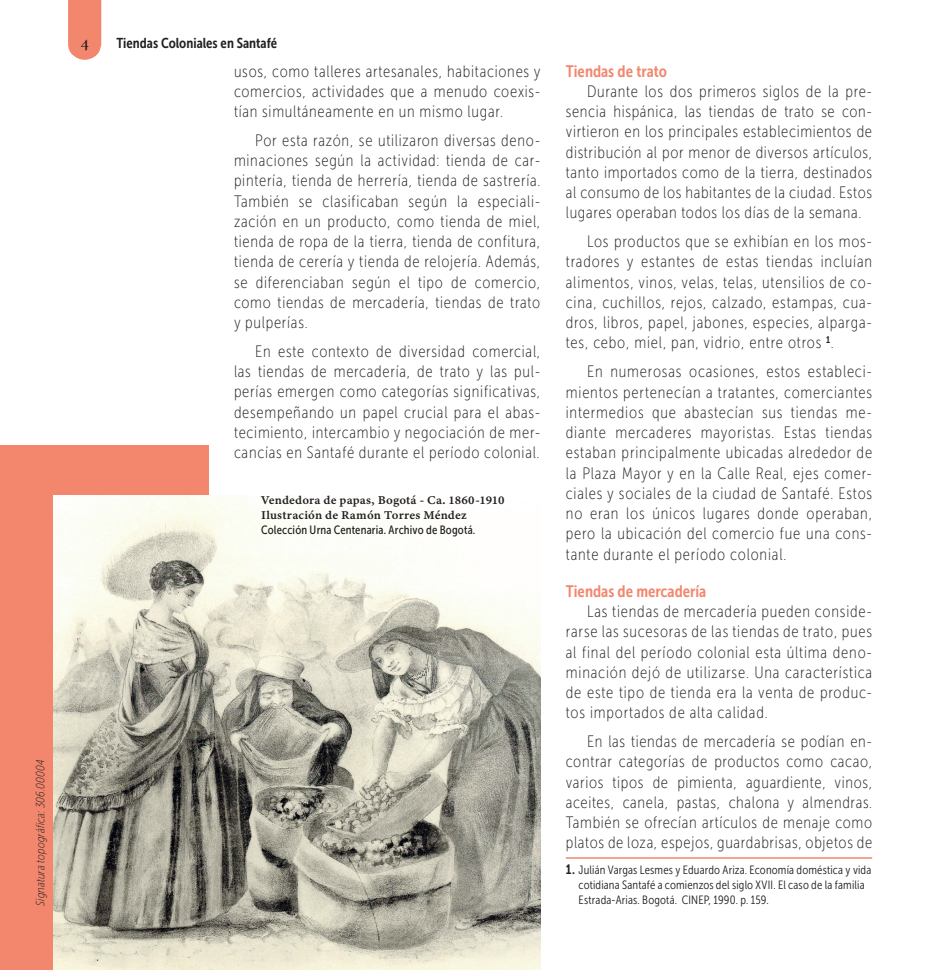
<style>
.page{position:relative;width:936px;height:970px;background:#fff}
.page>*{position:absolute;margin:0;border:0;box-sizing:border-box;transform-origin:0 0}
.t1{font:600 18.75px "Cormorant";color:#231f20}
.t2{font:16.5px/20.2px "Museo Sans Condensed 100";letter-spacing:.045em;color:#231f20;text-align:justify}
.t3{font:16.5px "Museo Sans Condensed 700";color:#f2876e}
.t4{font:14.25px "Museo Sans Condensed 700";color:#231f20}
.t5{font:12px/15px "Museo Sans Condensed 300";letter-spacing:.015em;color:#231f20}
.t6{font:12px/15px "Minion Variable Concept";letter-spacing:.01em;color:#231f20}
.t7{font:12px "Museo Sans Condensed 500";letter-spacing:.015em;color:#231f20}
.t8{font:italic 12px "Museo Sans Condensed 100";letter-spacing:.015em;color:#231f20}
.s1{font-family:"Museo Sans Condensed 700";font-size:13.5px}
</style>
<div class="page">
<svg style="left:68px;top:0;width:33px;height:60px;background:#f28e76"></svg>
<div style="left:0;top:445px;width:208px;height:60px;background:#f2876e"></div>
<img style="left:52px;top:495px;width:488px;height:474px">
<div style="left:0;top:490px;width:52px;height:479px;background:#f2876e"></div>
<hr style="left:566px;top:857px;width:306px;height:1px;background:#f2876e">
<p class="t8" style="left:34px;top:905px;width:148px;rotate:-90deg">Signatura topográfica: 306.00004</p>
<p class="t1" style="left:80px;top:29px;width:11px">4</p>
<p class="t4" style="left:116px;top:35px;width:162px">Tiendas Coloniales en Santafé</p>
<p class="t2" style="left:234px;top:61px;width:308px">usos, como talleres artesanales, habitaciones y comercios, actividades que a menudo coexis&shy;tían simultáneamente en un mismo lugar.</p>
<p class="t2" style="left:234px;top:130px;width:308px;text-indent:21px">Por esta razón, se utilizaron diversas deno&shy;minaciones según la actividad: tienda de car&shy;pintería, tienda de herrería, tienda de sastrería.<br>También se clasificaban según la especiali&shy;zación en un producto, como tienda de miel, tienda de ropa de la tierra, tienda de confitura, tienda de cerería y tienda de relojería. Además, se diferenciaban según el tipo de comercio, como tiendas de mercadería, tiendas de trato y pulperías.</p>
<p class="t2" style="left:234px;top:341px;width:308px;text-indent:21px">En este contexto de diversidad comercial, las tiendas de mercadería, de trato y las pul&shy;perías emergen como categorías significativas, desempeñando un papel crucial para el abas&shy;tecimiento, intercambio y negociación de mer&shy;cancías en Santafé durante el período colonial.</p>
<p class="t6" style="left:261px;top:492px;width:245px">Vendedora de papas, Bogotá - Ca. 1860-1910<br>Ilustración de Ramón Torres Méndez</p>
<p class="t7" style="left:261px;top:523px;width:216px">Colección Urna Centenaria. Archivo de Bogotá.</p>
<p class="t3" style="left:566px;top:62px;width:103px">Tiendas de trato</p>
<p class="t2" style="left:566px;top:81px;width:308px;text-indent:21px">Durante los dos primeros siglos de la pre&shy;sencia hispánica, las tiendas de trato se con&shy;virtieron en los principales establecimientos de distribución al por menor de diversos artículos, tanto importados como de la tierra, destinados al consumo de los habitantes de la ciudad. Estos lugares operaban todos los días de la semana.</p>
<p class="t2" style="left:566px;top:231px;width:308px;text-indent:21px">Los productos que se exhibían en los mos&shy;tradores y estantes de estas tiendas incluían alimentos, vinos, velas, telas, utensilios de co&shy;cina, cuchillos, rejos, calzado, estampas, cua&shy;dros, libros, papel, jabones, especies, alparga&shy;tes, cebo, miel, pan, vidrio, entre otros <sup>1</sup>.</p>
<p class="t2" style="left:566px;top:361px;width:308px;text-indent:21px">En numerosas ocasiones, estos estableci&shy;mientos pertenecían a tratantes, comerciantes intermedios que abastecían sus tiendas me&shy;diante mercaderes mayoristas. Estas tiendas estaban principalmente ubicadas alrededor de la Plaza Mayor y en la Calle Real, ejes comer&shy;ciales y sociales de la ciudad de Santafé. Estos no eran los únicos lugares donde operaban, pero la ubicación del comercio fue una cons&shy;tante durante el período colonial.</p>
<p class="t3" style="left:566px;top:582px;width:142px">Tiendas de mercadería</p>
<p class="t2" style="left:566px;top:601px;width:308px;text-indent:21px">Las tiendas de mercadería pueden conside&shy;rarse las sucesoras de las tiendas de trato, pues al final del período colonial esta última deno&shy;minación dejó de utilizarse. Una característica de este tipo de tienda era la venta de produc&shy;tos importados de alta calidad.</p>
<p class="t2" style="left:566px;top:731px;width:308px;text-indent:21px">En las tiendas de mercadería se podían en&shy;contrar categorías de productos como cacao, varios tipos de pimienta, aguardiente, vinos, aceites, canela, pastas, chalona y almendras.<br>También se ofrecían artículos de menaje como platos de loza, espejos, guardabrisas, objetos de</p>
<p class="t5" style="left:578px;top:862px;width:294px;text-indent:-13px"><span class="s1">1.</span> Julián Vargas Lesmes y Eduardo Ariza. Economía doméstica y vida cotidiana Santafé a comienzos del siglo XVII. El caso de la familia<br>Estrada-Arias. Bogotá. CINEP, 1990. p. 159.</p>
</div>
